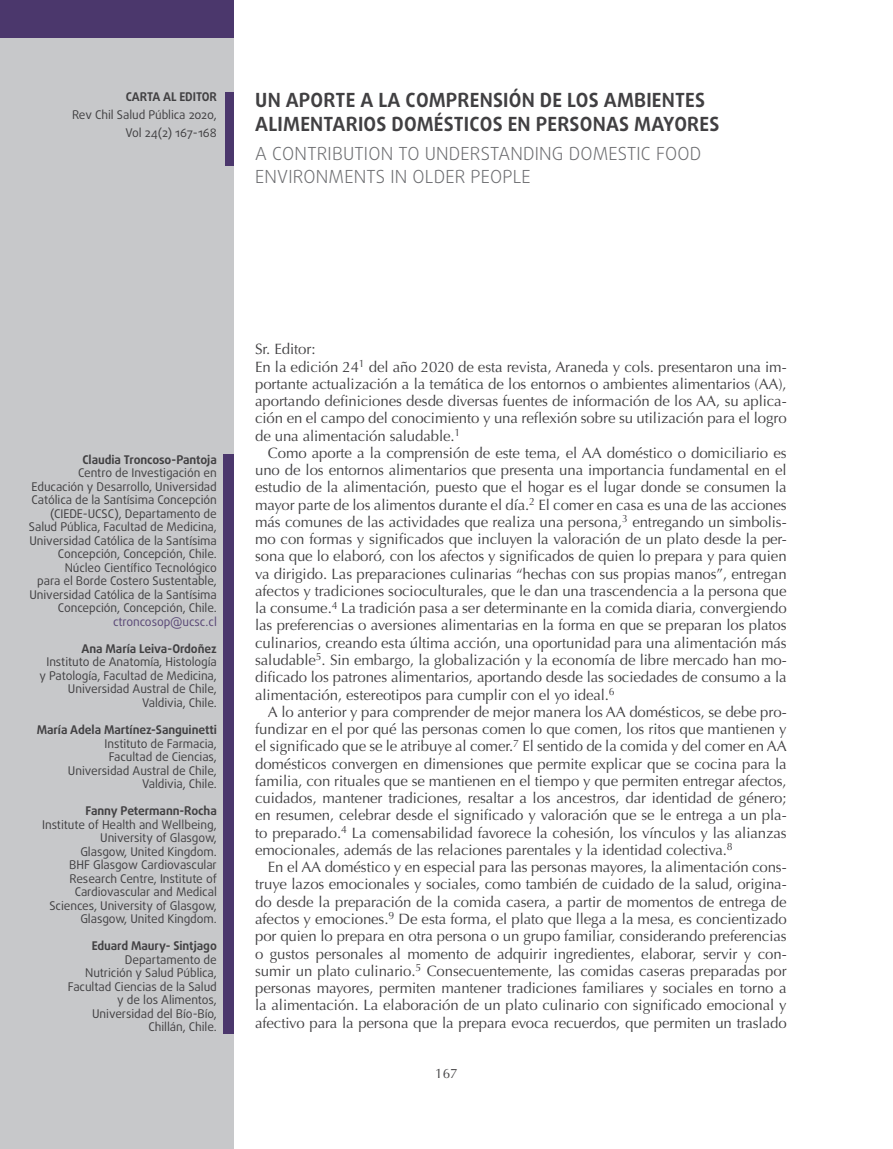
<style>
.page{position:relative;width:893px;height:1149px;background:#fff}
.page>*{position:absolute;margin:0;border:0;box-sizing:border-box;transform-origin:0 0}
.t1{font:700 19.5px/24px "Daxline Pro";letter-spacing:.01em;color:#414042}
.t2{font:300 18px/22.5px "Daxline Pro";letter-spacing:.01em;color:#6d6e71}
.t3{font:15px/17.2px "Optima";letter-spacing:-.005em;color:#414042;text-align:justify}
.t4{font:13.5px "Optima";color:#414042}
.t5{font:12px/13.5px "Daxline Pro";letter-spacing:-.005em;color:#414042;text-align:right}
.t6{font:700 12px "Daxline Pro";letter-spacing:-.005em;color:#414042}
.t7{font:12px "Daxline Pro";letter-spacing:-.005em;color:#584675}
</style>
<div class="page">
<div style="left:0;top:0;width:234px;height:1148px;background:#c7c8ca"></div>
<div style="left:0;top:0;width:234px;height:38px;background:#4b376c"></div>
<div style="left:225px;top:92px;width:9px;height:73px;background:#4b376c"></div>
<div style="left:223px;top:454px;width:11px;height:579px;background:#4b376c"></div>
<p class="t6" style="left:126px;top:89px;width:93px">CARTA AL EDITOR</p>
<p class="t5" style="left:72px;top:106px;width:146px;line-height:17.7px">Rev Chil Salud Pública 2020,<br>Vol 24(2) 167-168</p>
<h1 class="t1" style="left:255px;top:88px;width:466px">UN APORTE A LA COMPRENSIÓN DE LOS AMBIENTES<br>ALIMENTARIOS DOMÉSTICOS EN PERSONAS MAYORES</h1>
<p class="t2" style="left:255px;top:142px;width:448px">A CONTRIBUTION TO UNDERSTANDING DOMESTIC FOOD<br>ENVIRONMENTS IN OLDER PEOPLE</p>
<p class="t6" style="left:82px;top:451px;width:136px">Claudia Troncoso-Pantoja</p>
<p class="t5" style="left:29px;top:466px;width:190px">Centro de Investigación en Educación y Desarrollo, Universidad Católica de la Santísima Concepción (CIEDE-UCSC), Departamento de Salud Pública, Facultad de Medicina, Universidad Católica de la Santísima Concepción, Concepción, Chile.<br>Núcleo Científico Tecnológico<br>para el Borde Costero Sustentable, Universidad Católica de la Santísima Concepción, Concepción, Chile.</p>
<p class="t7" style="left:113px;top:613px;width:105px">ctroncosop@ucsc.cl</p>
<p class="t6" style="left:82px;top:640px;width:137px">Ana María Leiva-Ordoñez</p>
<p class="t5" style="left:39px;top:655px;width:179px">Instituto de Anatomía, Histología y Patología, Facultad de Medicina,<br>Universidad Austral de Chile,<br>Valdivia, Chile.</p>
<p class="t6" style="left:37px;top:721px;width:182px">María Adela Martínez-Sanguinetti</p>
<p class="t5" style="left:68px;top:736px;width:150px">Instituto de Farmacia,<br>Facultad de Ciencias,<br>Universidad Austral de Chile,<br>Valdivia, Chile.</p>
<p class="t6" style="left:86px;top:802px;width:133px">Fanny Petermann-Rocha</p>
<p class="t5" style="left:42px;top:817px;width:176px">Institute of Health and Wellbeing,<br>University of Glasgow,<br>Glasgow, United Kingdom.<br>BHF Glasgow Cardiovascular<br>Research Centre, Institute of<br>Cardiovascular and Medical<br>Sciences, University of Glasgow,<br>Glasgow, United Kingdom.</p>
<p class="t6" style="left:92px;top:937px;width:127px">Eduard Maury- Sintjago</p>
<p class="t5" style="left:68px;top:952px;width:151px">Departamento de<br>Nutrición y Salud Pública,<br>Facultad Ciencias de la Salud y de los Alimentos,<br>Universidad del Bío-Bío,<br>Chillán, Chile.</p>
<p class="t3" style="left:255px;top:340px;width:533px;text-align:left">Sr. Editor:<br>En la edición 24<sup>1</sup> del año 2020 de esta revista, Araneda y cols. presentaron una im&shy;portante actualización a la temática de los entornos o ambientes alimentarios (AA), aportando definiciones desde diversas fuentes de información de los AA, su aplica&shy;ción en el campo del conocimiento y una reflexión sobre su utilización para el logro de una alimentación saludable.<sup>1</sup></p>
<p class="t3" style="left:255px;top:444px;width:533px;text-indent:13px">Como aporte a la comprensión de este tema, el AA doméstico o domiciliario es uno de los entornos alimentarios que presenta una importancia fundamental en el estudio de la alimentación, puesto que el hogar es el lugar donde se consumen la mayor parte de los alimentos durante el día.<sup>2</sup> El comer en casa es una de las acciones más comunes de las actividades que realiza una persona,<sup>3</sup> entregando un simbolis&shy;mo con formas y significados que incluyen la valoración de un plato desde la per&shy;sona que lo elaboró, con los afectos y significados de quien lo prepara y para quien va dirigido. Las preparaciones culinarias “hechas con sus propias manos”, entregan afectos y tradiciones socioculturales, que le dan una trascendencia a la persona que la consume.<sup>4</sup> La tradición pasa a ser determinante en la comida diaria, convergiendo las preferencias o aversiones alimentarias en la forma en que se preparan los platos culinarios, creando esta última acción, una oportunidad para una alimentación más saludable<sup>5</sup>. Sin embargo, la globalización y la economía de libre mercado han mo&shy;dificado los patrones alimentarios, aportando desde las sociedades de consumo a la alimentación, estereotipos para cumplir con el yo ideal.<sup>6</sup></p>
<p class="t3" style="left:255px;top:703px;width:533px;text-indent:13px">A lo anterior y para comprender de mejor manera los AA domésticos, se debe pro&shy;fundizar en el por qué las personas comen lo que comen, los ritos que mantienen y el significado que se le atribuye al comer.<sup>7</sup> El sentido de la comida y del comer en AA domésticos convergen en dimensiones que permite explicar que se cocina para la familia, con rituales que se mantienen en el tiempo y que permiten entregar afectos, cuidados, mantener tradiciones, resaltar a los ancestros, dar identidad de género; en resumen, celebrar desde el significado y valoración que se le entrega a un pla&shy;to preparado.<sup>4</sup> La comensabilidad favorece la cohesión, los vínculos y las alianzas emocionales, además de las relaciones parentales y la identidad colectiva.<sup>8</sup></p>
<p class="t3" style="left:255px;top:858px;width:533px;text-indent:13px">En el AA doméstico y en especial para las personas mayores, la alimentación cons&shy;truye lazos emocionales y sociales, como también de cuidado de la salud, origina&shy;do desde la preparación de la comida casera, a partir de momentos de entrega de afectos y emociones.<sup>9</sup> De esta forma, el plato que llega a la mesa, es concientizado por quien lo prepara en otra persona o un grupo familiar, considerando preferencias o gustos personales al momento de adquirir ingredientes, elaborar, servir y con&shy;sumir un plato culinario.<sup>5</sup> Consecuentemente, las comidas caseras preparadas por personas mayores, permiten mantener tradiciones familiares y sociales en torno a la alimentación. La elaboración de un plato culinario con significado emocional y afectivo para la persona que la prepara evoca recuerdos, que permiten un traslado</p>
<p class="t4" style="left:435px;top:1065px;width:24px">167</p>
</div>
